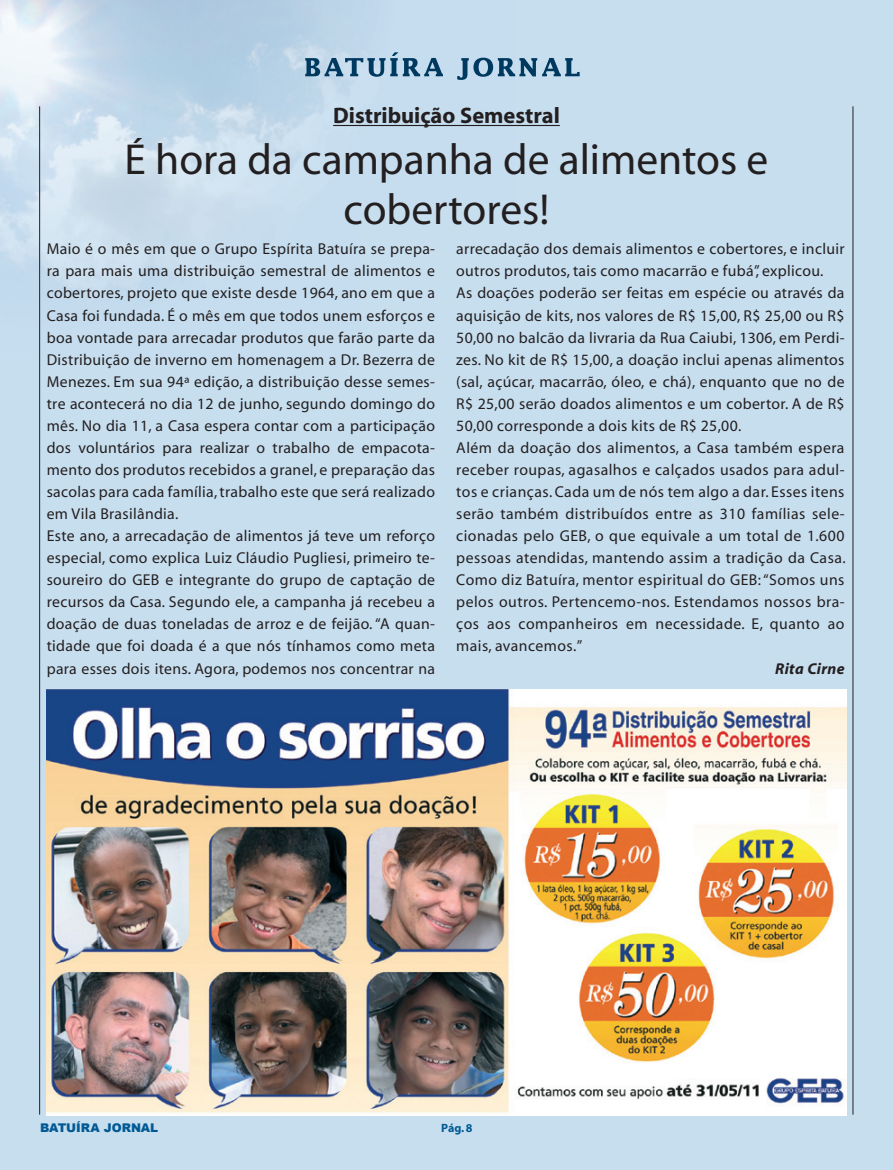
<style>
.page{position:relative;width:893px;height:1170px;background:#fff}
.page>*{position:absolute;margin:0;border:0;box-sizing:border-box;transform-origin:0 0}
.t1{font:43.5px/49.5px "Myriad";color:#231f20;text-align:center}
.t2{font:700 22.5px "Myriad";color:#231f20}
.t3{font:15.75px/22px "Myriad";letter-spacing:.02em;color:#231f20}
.t4{font:italic 700 15.75px "Myriad";letter-spacing:.02em;color:#231f20}
.t5{font:900 12px "Arial";color:#015994}
.t6{font:700 12px "Myriad";color:#015994}
</style>
<div class="page">
<div style="left:0;top:0;width:893px;height:1169px;background:#c7deef"></div>
<img style="left:0;top:0;width:515px;height:359px">
<hr style="left:853px;top:106px;width:1px;height:1008px;background:#231f20">
<hr style="left:39px;top:106px;width:1px;height:1008px;background:#231f20">
<svg style="left:305px;top:52px;width:138px;height:25px"></svg>
<svg style="left:457px;top:58px;width:123px;height:22px"></svg>
<hr style="left:333px;top:125px;width:227px;height:1px;background:#231f20">
<img style="left:47px;top:689px;width:799px;height:426px">
<h2 class="t2" style="left:333px;top:104px;width:228px">Distribuição Semestral</h2>
<h1 class="t1" style="left:125px;top:137px;width:645px">É hora da campanha de alimentos e cobertores!</h1>
<p class="t3" style="left:47px;top:239px;width:390px">Maio é o mês em que o Grupo Espírita Batuíra se prepa&shy;ra para mais uma distribuição semestral de alimentos e cobertores, projeto que existe desde 1964, ano em que a Casa foi fundada. É o mês em que todos unem esforços e boa vontade para arrecadar produtos que farão parte da Distribuição de inverno em homenagem a Dr. Bezerra de Menezes. Em sua 94ª edição, a distribuição desse semes&shy;tre acontecerá no dia 12 de junho, segundo domingo do mês. No dia 11, a Casa espera contar com a participação dos voluntários para realizar o trabalho de empacota&shy;mento dos produtos recebidos a granel, e preparação das sacolas para cada família, trabalho este que será realizado em Vila Brasilândia.<br>Este ano, a arrecadação de alimentos já teve um reforço especial, como explica Luiz Cláudio Pugliesi, primeiro te&shy;soureiro do GEB e integrante do grupo de captação de recursos da Casa. Segundo ele, a campanha já recebeu a doação de duas toneladas de arroz e de feijão. “A quan&shy;tidade que foi doada é a que nós tínhamos como meta para esses dois itens. Agora, podemos nos concentrar na</p>
<p class="t3" style="left:456px;top:239px;width:391px">arrecadação dos demais alimentos e cobertores, e incluir outros produtos, tais como macarrão e fubá”, explicou.<br>As doações poderão ser feitas em espécie ou através da aquisição de kits, nos valores de R$ 15,00, R$ 25,00 ou R$ 50,00 no balcão da livraria da Rua Caiubi, 1306, em Perdi&shy;zes. No kit de R$ 15,00, a doação inclui apenas alimentos (sal, açúcar, macarrão, óleo, e chá), enquanto que no de R$ 25,00 serão doados alimentos e um cobertor. A de R$ 50,00 corresponde a dois kits de R$ 25,00.<br>Além da doação dos alimentos, a Casa também espera receber roupas, agasalhos e calçados usados para adul&shy;tos e crianças. Cada um de nós tem algo a dar. Esses itens serão também distribuídos entre as 310 famílias sele&shy;cionadas pelo GEB, o que equivale a um total de 1.600 pessoas atendidas, mantendo assim a tradição da Casa.<br>Como diz Batuíra, mentor espiritual do GEB: “Somos uns pelos outros. Pertencemo-nos. Estendamos nossos bra&shy;ços aos companheiros em necessidade. E, quanto ao mais, avancemos.”</p>
<p class="t4" style="left:775px;top:660px;width:71px">Rita Cirne</p>
<p class="t5" style="left:40px;top:1118px;width:120px">BATUÍRA JORNAL</p>
<p class="t6" style="left:441px;top:1122px;width:33px">Pág. 8</p>
</div>
